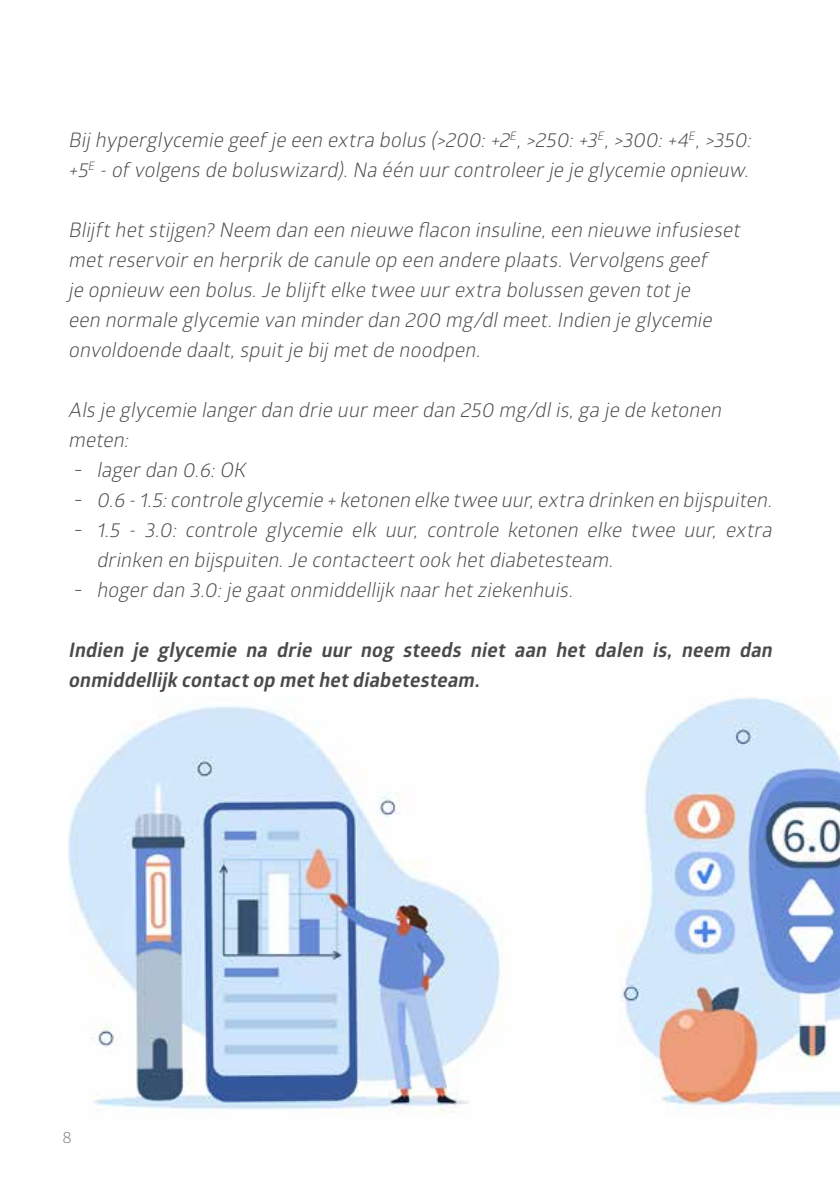
<style>
.page{position:relative;width:840px;height:1191px;background:#fff}
.page>*{position:absolute;margin:0;border:0;box-sizing:border-box;transform-origin:0 0}
.t1{font:italic 20px/30px "Glober";letter-spacing:.005em;color:#4a4a49}
.t2{font:italic 700 20px/30px "Glober";color:#4a4a49}
.t3{font:16px "Glober";color:#7c7b7b}
.s1{font-style:normal}
</style>
<div class="page">
<img style="left:68px;top:698px;width:771px;height:416px">
<p class="t1" style="left:68px;top:124px;width:688px">Bij hyperglycemie geefje een extra bolus (&gt;200:+2<sup>E</sup>,&gt;250:+3<sup>E</sup>,&gt;300:+4<sup>E</sup>,&gt;350: +5<sup>E</sup> -ofvolgens de boluswizard).Na één uurcontroleerje je glycemie opnieuw.</p>
<p class="t1" style="left:68px;top:214px;width:677px">Blijfthetstijgen? Neem dan een nieuwe flacon insuline,een nieuwe infusieset metreservoiren herprik de canule op een andere plaats.Vervolgens geef<br>je opnieuw een bolus.Je blijftelke twee uurextra bolussen geven totje<br>een normale glycemie van minderdan 200 mg/dlmeet.Indien je glycemie onvoldoende daalt,spuitje bij metde noodpen.</p>
<p class="t1" style="left:68px;top:394px;width:658px">Als je glycemie langerdan drie uurmeerdan 250 mg/dlis,ga je de ketonen</p>
<p class="t1" style="left:68px;top:424px;width:66px">meten:</p>
<p class="t1" style="left:74px;top:454px;width:178px"><span class="s1">−</span> lagerdan 0.6:OK</p>
<p class="t1" style="left:74px;top:484px;width:703px"><span class="s1">−</span> 0.6 -1.5:controle glycemie + ketonen elke twee uur,extra drinken en bijspuiten.</p>
<p class="t1" style="left:74px;top:514px;width:703px"><span class="s1">−</span> 1.5 - 3.0: controle glycemie elk uur, controle ketonen elke twee uur, extra</p>
<p class="t1" style="left:96px;top:544px;width:522px">drinken en bijspuiten.Je contacteertook hetdiabetesteam.</p>
<p class="t1" style="left:74px;top:574px;width:505px"><span class="s1">−</span> hogerdan 3.0:je gaatonmiddellijk naarhetziekenhuis.</p>
<p class="t2" style="left:68px;top:635px;width:709px">Indien je glycemie na drie uur nog steeds niet aan het dalen is, neem dan onmiddellijk contactop methetdiabetesteam.</p>
<p class="t3" style="left:63px;top:1125px;width:11px">8</p>
</div>
